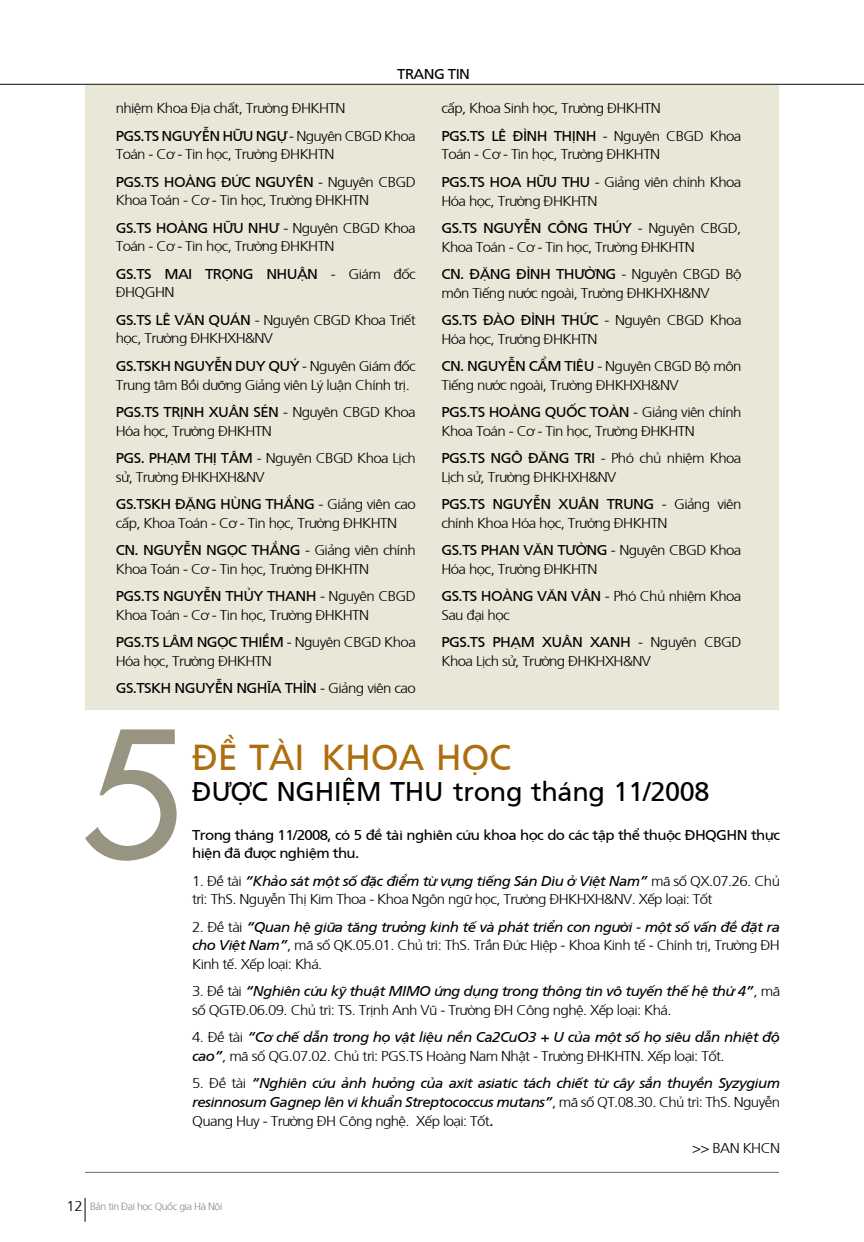
<style>
.page{position:relative;width:864px;height:1242px;background:#fff}
.page>*{position:absolute;margin:0;border:0;box-sizing:border-box;transform-origin:0 0}
.t1{font:36px "Frutiger";letter-spacing:-.01em;color:#ae6e0d}
.t2{font:27px "Frutiger";letter-spacing:-.01em;color:#000}
.t3{font:300 14.25px/27.3px "Frutiger";letter-spacing:-.04em;color:#000;scale:1.05 1}
.t4{font:italic 14.25px/18.8px "Frutiger";letter-spacing:-.04em;color:#000;text-align:justify;scale:1.05 1}
.t5{font:14.25px/18.8px "Frutiger";letter-spacing:-.04em;color:#000;scale:1.05 1}
.t6{font:300 10.5px "Frutiger";letter-spacing:-.04em;color:#828b92}
.s1{font-weight:400}
.s2{font-weight:400;font-style:italic}
.s3{font-weight:300;font-style:normal}
.s4{font-style:normal}
.s5{font-size:14.25px;color:#000}
</style>
<div class="page">
<div style="left:85px;top:85px;width:693px;height:624px;background:#e8e7d8"></div>
<svg style="left:85px;top:729px;width:91px;height:131px"></svg>
<hr style="left:0;top:84px;width:863px;height:1px;background:#0d0c0d">
<hr style="left:85px;top:1172px;width:693px;height:1px;background:#6d6f71">
<svg style="left:85px;top:1198px;width:1px;height:23px"></svg>
<p class="t5" style="left:397px;top:64px;width:71px">TRANG TIN</p>
<p class="t3" style="left:116px;top:94px;width:287px">nhiệm Khoa Địa chất, Trường ĐHKHTN<br><span class="s1">PGS.TS NGUYỄN HỮU NGỰ</span> - Nguyên CBGD Khoa</p>
<p class="t3" style="left:116px;top:140px;width:287px">Toán - Cơ - Tin học, Trường ĐHKHTN<br><span class="s1">PGS.TS HOÀNG ĐỨC NGUYÊN</span> - Nguyên CBGD</p>
<p class="t3" style="left:116px;top:186px;width:287px">Khoa Toán - Cơ - Tin học, Trường ĐHKHTN<br><span class="s1">GS.TS HOÀNG HỮU NH Ư</span> - Nguyên CBGD Khoa</p>
<p class="t3" style="left:116px;top:232px;width:287px">Toán - Cơ - Tin học, Trường ĐHKHTN<br><span class="s1">GS.TS MAI TRỌNG NH UẬN</span> - Giám đốc</p>
<p class="t3" style="left:116px;top:278px;width:287px">ĐHQGHN<br><span class="s1">GS.TS LÊ VĂN QUÁN</span> - Nguyên CBGD Khoa Triết</p>
<p class="t3" style="left:116px;top:324px;width:287px">học, Trường ĐHKHXH&amp;NV<br><span class="s1">GS.TSKH NGUYỄN DUY QUÝ</span> - Nguyên Giám đốc</p>
<p class="t3" style="left:116px;top:370px;width:287px">Trung tâm Bồi dưỡng Giảng viên Lý luận Chính trị.<br><span class="s1">PGS.TS TRỊNH XUÂN SÉN</span> - Nguyên CBGD Khoa</p>
<p class="t3" style="left:116px;top:416px;width:287px">Hóa học, Trường ĐHKHTN<br><span class="s1">PGS. PHẠM TH Ị TÂM</span> - Nguyên CBGD Khoa Lịch</p>
<p class="t3" style="left:116px;top:462px;width:287px">sử, Trường ĐHKHXH&amp;NV<br><span class="s1">GS.TSKH ĐẶNG HÙNG THẮNG</span> - Giảng viên cao</p>
<p class="t3" style="left:116px;top:508px;width:287px">cấp, Khoa Toán - Cơ - Tin học, Trường ĐHKHTN<br><span class="s1">CN . NGUYỄN NGỌC THẮNG</span> - Giảng viên chính</p>
<p class="t3" style="left:116px;top:554px;width:287px">Khoa Toán - Cơ - Tin học, Trường ĐHKHTN<br><span class="s1">PGS.TS NGUYỄN TH ỦY THANH</span> - Nguyên CBGD</p>
<p class="t3" style="left:116px;top:600px;width:287px">Khoa Toán - Cơ - Tin học, Trường ĐHKHTN<br><span class="s1">PGS.TS LÂM NGỌC TH IỀM</span> - Nguyên CBGD Khoa</p>
<p class="t3" style="left:116px;top:646px;width:287px">Hóa học, Trường ĐHKHTN<br><span class="s1">GS.TSKH NGUYỄN NGHĨA THÌN</span> - Giảng viên cao</p>
<p class="t3" style="left:441px;top:94px;width:287px">cấp, Khoa Sinh học, Trường ĐHKHTN<br><span class="s1">PGS.TS LÊ ĐÌNH TH ỊNH</span> - Nguyên CBGD Khoa</p>
<p class="t3" style="left:441px;top:140px;width:287px">Toán - Cơ - Tin học, Trường ĐHKHTN<br><span class="s1">PGS.TS HOA HỮU TH U</span> - Giảng viên chính Khoa</p>
<p class="t3" style="left:441px;top:186px;width:287px">Hóa học, Trường ĐHKHTN<br><span class="s1">GS.TS NGUYỄN CÔNG TH ÚY</span> - Nguyên CBGD,</p>
<p class="t3" style="left:441px;top:232px;width:287px">Khoa Toán - Cơ - Tin học, Trường ĐHKHTN<br><span class="s1">CN . ĐẶNG ĐÌNH TH ƯỜNG</span> - Nguyên CBGD Bộ</p>
<p class="t3" style="left:441px;top:278px;width:287px">môn Tiếng nước ngoài, Trường ĐHKHXH&amp;NV<br><span class="s1">GS.TS ĐÀO ĐÌNH TH ỨC</span> - Nguyên CBGD Khoa</p>
<p class="t3" style="left:441px;top:324px;width:287px">Hóa học, Trường ĐHKHTN<br><span class="s1">CN . NGUYỄN CẨM TIÊU</span> - Nguyên CBGD Bộ môn</p>
<p class="t3" style="left:441px;top:370px;width:287px">Tiếng nước ngoài, Trường ĐHKHXH&amp;NV<br><span class="s1">PGS.TS HOÀNG QUỐC TOÀN</span> - Giảng viên chính</p>
<p class="t3" style="left:441px;top:416px;width:287px">Khoa Toán - Cơ - Tin học, Trường ĐHKHTN<br><span class="s1">PGS.TS NGÔ ĐĂNG TRI</span> - Phó chủ nhiệm Khoa</p>
<p class="t3" style="left:441px;top:462px;width:287px">Lịch sử, Trường ĐHKHXH&amp;NV<br><span class="s1">PGS.TS NGUYỄN XUÂN TRUNG</span> - Giảng viên</p>
<p class="t3" style="left:441px;top:508px;width:287px">chính Khoa Hóa học, Trường ĐHKHTN<br><span class="s1">GS.TS PHAN VĂN TƯỜNG</span> - Nguyên CBGD Khoa</p>
<p class="t3" style="left:441px;top:554px;width:287px">Hóa học, Trường ĐHKHTN<br><span class="s1">GS.TS HOÀNG VĂN VÂN</span> - Phó Chủ nhiệm Khoa</p>
<p class="t3" style="left:441px;top:600px;width:287px">Sau đại học<br><span class="s1">PG S.TS PHẠM XUÂN XANH</span> - Nguyên CBGD</p>
<p class="t3" style="left:441px;top:646px;width:201px">Khoa Lịch sử, Trường ĐHKHXH&amp;NV</p>
<h1 class="t1" style="left:192px;top:732px;width:294px">ĐỀ TÀI KHOA HỌC</h1>
<h2 class="t2" style="left:192px;top:773px;width:20px">ĐƯỢC</h2>
<h2 class="t2" style="left:276px;top:773px;width:434px">NGH IỆM TH U TRONG THÁNG 11/2008</h2>
<p class="t5" style="left:192px;top:824px;width:561px">TRONG THÁNG 11/2008, CÓ 5 ĐỀ TÀI NGHIÊN CỨU KHOA HỌC DO CÁC TẬP THỂ THUỘC ĐHQG HN THỰC<br>HIỆN ĐÃ ĐƯỢC NGHIỆM THU.</p>
<p class="t3" style="left:192px;top:870px;width:561px;line-height:18.8px">1. Đề tài <span class="s2">“Khảo sát một số đặc điểm từ vựng tiếng Sán Dìu ở Việt Nam”</span> mã số QX.07.26. Chủ trì: ThS. Nguyễn Thị Kim Thoa - Khoa Ngôn ngữ học, Trường ĐHKHXH&amp;NV. Xếp loại: Tốt</p>
<p class="t3" style="left:192px;top:916px;width:561px;line-height:18.8px;text-align:justify">2. Đề tài <span class="s2">“Quan hệ giữa tăng trưởng kinh tế và phát triển con người - một số vấn đề đặt ra cho Việt Nam”</span>, mã số QK.05.01. Chủ trì: ThS. Trần Đức Hiệp - Khoa Kinh tế - Chính trị, Trường ĐH Kinh tế. Xếp loại: Khá.</p>
<p class="t3" style="left:192px;top:981px;width:561px;line-height:18.8px">3. Đề tài <span class="s2">“Nghiên cứu kỹ thuật MIMO ứng dụng trong thông tin vô tuyến thế hệ thứ 4”</span>, mã số QGTĐ.06.09. Chủ trì: TS. Trịnh Anh Vũ - Trường ĐH Công nghệ. Xếp loại: Khá.</p>
<p class="t3" style="left:192px;top:1027px;width:561px;line-height:18.8px">4. Đề tài <span class="s2">“Cơ chế dẫn trong họ vật liệu nền Ca2CuO3 + U của một số họ siêu dẫn nhiệt độ cao”</span>, mã số QG.07.02. Chủ trì: PGS.TS Hoàng Nam Nhật - Trường ĐHKHTN. Xếp loại: Tốt.</p>
<p class="t4" style="left:192px;top:1073px;width:561px"><span class="s3">5. Đề tài</span> “Nghiên cứu ảnh hưởng của axit asiatic tách chiết từ cây sắn thuyền Syzygium resinnosum Gagnep lên vi khuẩn Streptococcus mutans”<span class="s3">, mã số QT.08.30. Chủ trì: ThS. Nguyễn Quang Huy - Trường ĐH Công nghệ. Xếp loại: Tốt</span><span class="s4">.</span></p>
<p class="t3" style="left:691px;top:1133px;width:85px">&gt;&gt; Ban KHCN</p>
<p class="t6" style="left:67px;top:1198px;width:157px"><span class="s5">12</span> Bản tin Đại học Quốc gia Hà Nội</p>
</div>
